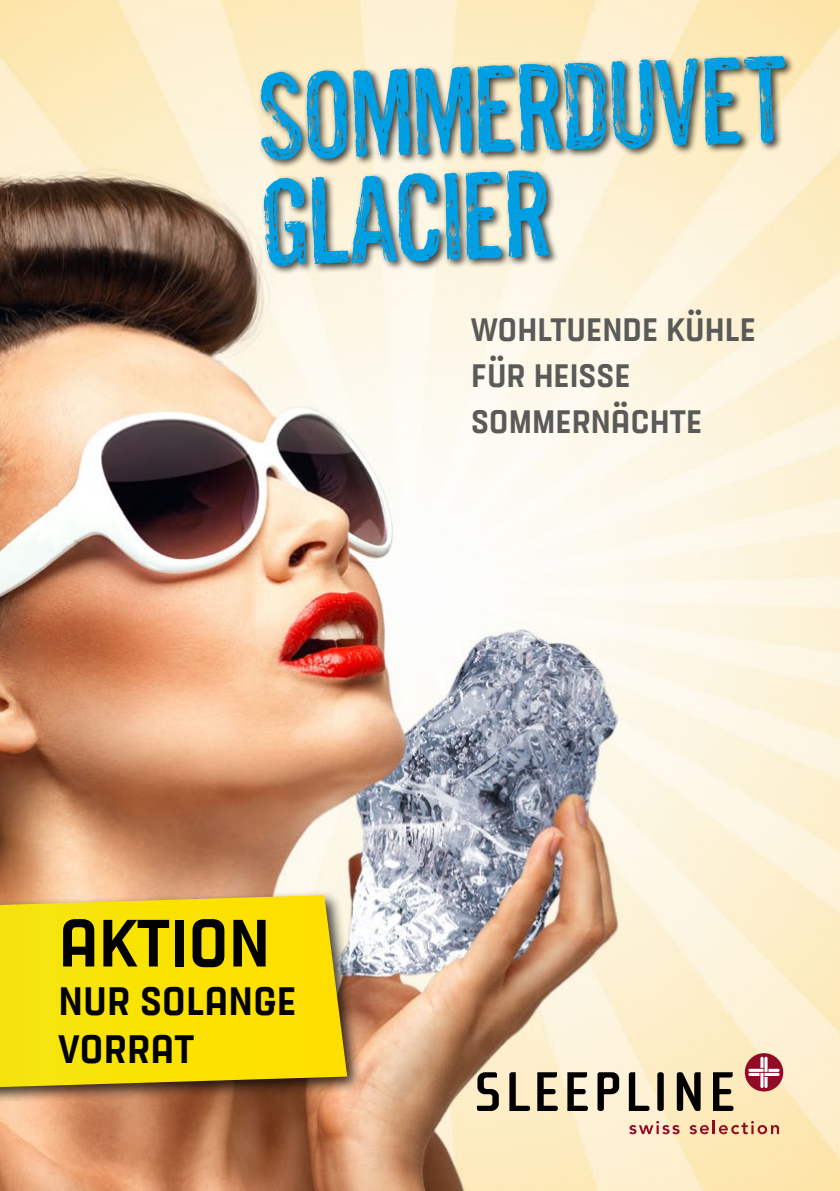
<style>
.page{position:relative;width:840px;height:1191px;background:#fff}
.page>*{position:absolute;margin:0;border:0;box-sizing:border-box;transform-origin:0 0}
.t1{font:136px "Unboring";color:#009fe3}
.t2{font:74px "Letteria Pro Caps Sans";color:#000}
.t3{font:44px "Letteria Pro Caps Sans";color:#000}
.t4{font:36px "Letteria Pro Caps Sans";color:#5a5a59}
</style>
<div class="page">
<img style="left:0;top:0;width:839px;height:1191px">
<div style="left:257px;top:54px;width:537px;height:222px;background:#000;opacity:.75"></div>
<svg style="left:476px;top:1072px;width:22px;height:39px"></svg>
<svg style="left:509px;top:1072px;width:20px;height:39px"></svg>
<svg style="left:537px;top:1072px;width:20px;height:39px"></svg>
<svg style="left:567px;top:1072px;width:20px;height:39px"></svg>
<svg style="left:597px;top:1072px;width:21px;height:39px"></svg>
<svg style="left:628px;top:1072px;width:21px;height:39px"></svg>
<div style="left:657px;top:1072px;width:6px;height:39px;background:#000;border-radius:2px"></div>
<svg style="left:676px;top:1072px;width:24px;height:39px"></svg>
<svg style="left:712px;top:1072px;width:21px;height:39px"></svg>
<svg style="left:744px;top:1053px;width:38px;height:38px"></svg>
<svg style="left:748px;top:1056px;width:31px;height:32px"></svg>
<svg style="left:629px;top:1121px;width:50px;height:13px"></svg>
<svg style="left:689px;top:1120px;width:89px;height:14px"></svg>
<div style="left:0;top:889px;width:363px;height:229px;background:#000;opacity:.75"></div>
<svg style="left:0;top:895px;width:347px;height:192px;background:#f2d90c"></svg>
<p class="t1" style="left:255px;top:53px;width:531px;rotate:-2deg">Sommerduvet</p>
<p class="t1" style="left:259px;top:159px;width:290px;rotate:-2deg">Glacier</p>
<p class="t4" style="left:471px;top:307px;width:286px">WOHLTUENDE KÜHLE</p>
<p class="t4" style="left:471px;top:353px;width:161px">FÜR HEISSE</p>
<p class="t4" style="left:471px;top:399px;width:232px">SOMMERNÄCHTE</p>
<p class="t2" style="left:59px;top:896px;width:213px">AKTION</p>
<p class="t3" style="left:59px;top:973px;width:239px">NUR SOLANGE</p>
<p class="t3" style="left:59px;top:1021px;width:137px">VORRAT</p>
</div>
